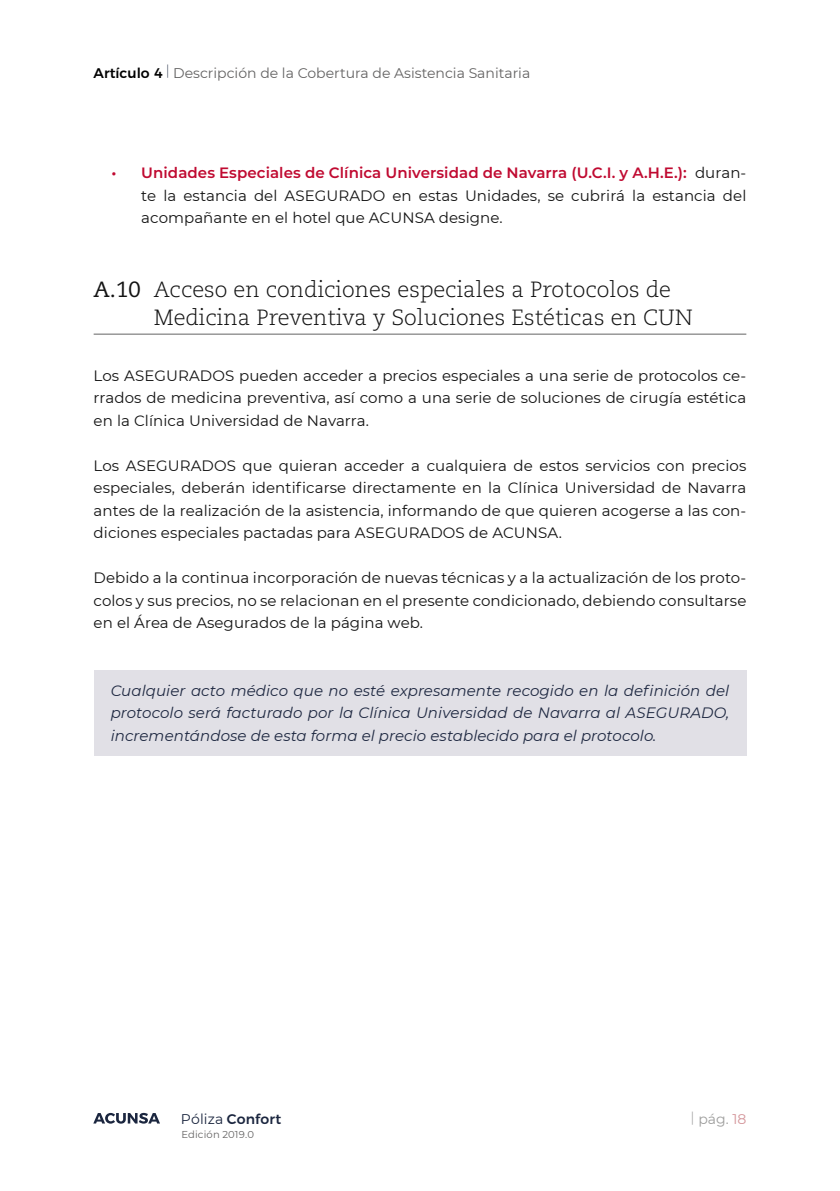
<style>
.page{position:relative;width:840px;height:1191px;background:#fff}
.page>*{position:absolute;margin:0;border:0;box-sizing:border-box;transform-origin:0 0}
.t1{font:300 22px/28px "Caecilia LT Std";color:#131313}
.t2{font:15px/22.4px "Montserrat";letter-spacing:.005em;color:#131313;text-align:justify}
.t3{font:italic 15px/22.4px "Montserrat";letter-spacing:.005em;color:#1e2841;text-align:justify}
.t4{font:14px "Montserrat";color:#646363}
.t5{font:500 14px "Montserrat";letter-spacing:.01em;color:#1b263f}
.t6{font:14px "Montserrat";color:#9d9d9c}
.t7{font:10px "Montserrat";letter-spacing:.015em;color:#646363}
.s1{font-weight:500;color:#000}
.s2{font-weight:200;color:#1b263f}
.s3{font-weight:600;color:#c00a31}
.s4{font-weight:400}
.s5{font-weight:300}
.s6{color:#d4959a}
</style>
<div class="page">
<svg style="left:93px;top:1112px;width:67px;height:11px"></svg>
<hr style="left:94px;top:334px;width:652px;height:1px;background:#646363">
<div style="left:94px;top:670px;width:652px;height:86px;background:#e1e0e6"></div>
<p class="t4" style="left:94px;top:63px;width:438px"><span class="s1">Artículo 4</span> <span class="s2">|</span> Descripción de la Cobertura de Asistencia Sanitaria</p>
<p class="t2" style="left:141px;top:161px;width:606px;text-indent:-30px"><span class="s3">• Unidades Especiales de Clínica Universidad de Navarra (U.C.I. y A.H.E.):</span> duran&shy;te la estancia del ASEGURADO en estas Unidades, se cubrirá la estancia del acompañante en el hotel que ACUNSA designe.</p>
<h1 class="t1" style="left:154px;top:276px;width:540px;text-indent:-60px"><span class="s4">A.10</span> Acceso en condiciones especiales a Protocolos de<br>Medicina Preventiva y Soluciones Estéticas en CUN</h1>
<p class="t2" style="left:94px;top:364px;width:653px">Los ASEGURADOS pueden acceder a precios especiales a una serie de protocolos ce&shy;rrados de medicina preventiva, así como a una serie de soluciones de cirugía estética en la Clínica Universidad de Navarra.</p>
<p class="t2" style="left:94px;top:454px;width:653px">Los ASEGURADOS que quieran acceder a cualquiera de estos servicios con precios especiales, deberán identificarse directamente en la Clínica Universidad de Navarra antes de la realización de la asistencia, informando de que quieren acogerse a las con&shy;diciones especiales pactadas para ASEGURADOS de ACUNSA.</p>
<p class="t2" style="left:94px;top:566px;width:654px">Debido a la continua incorporación de nuevas técnicas y a la actualización de los proto&shy;colos y sus precios, no se relacionan en el presente condicionado, debiendo consultarse en el Área de Asegurados de la página web.</p>
<p class="t3" style="left:111px;top:679px;width:619px">Cualquier acto médico que no esté expresamente recogido en la definición del protocolo será facturado por la Clínica Universidad de Navarra al ASEGURADO, incrementándose de esta forma el precio establecido para el protocolo.</p>
<p class="t5" style="left:181px;top:1107px;width:102px"><span class="s4">Póliza</span> Confort</p>
<p class="t7" style="left:181px;top:1127px;width:74px">Edición 2019.0</p>
<p class="t6" style="left:690px;top:1109px;width:57px"><span class="s5">|</span> pág. <span class="s6">18</span></p>
</div>
